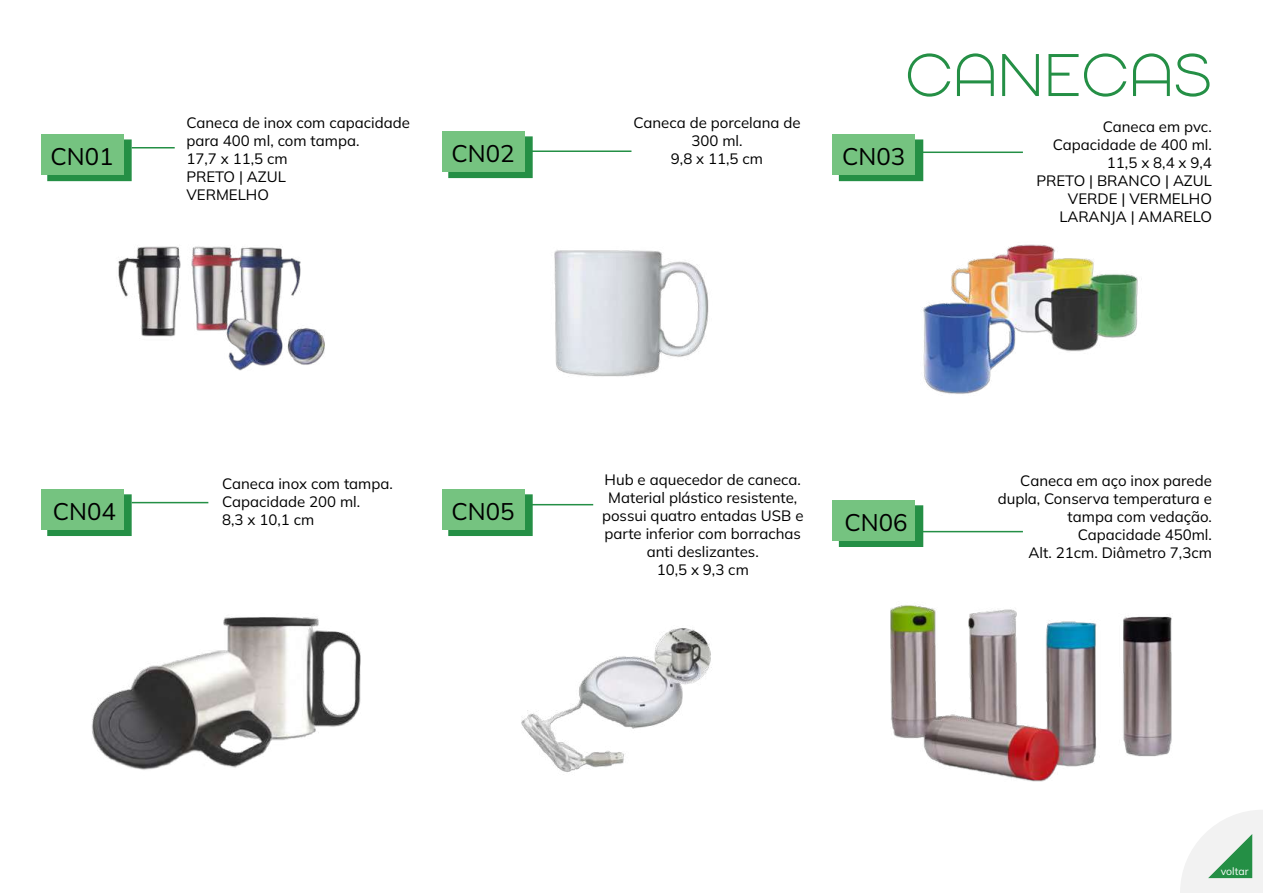
<style>
.page{position:relative;width:1263px;height:893px;background:#fff}
.page>*{position:absolute;margin:0;border:0;box-sizing:border-box;transform-origin:0 0}
.t1{font:60px "Cities Typeface";color:#248f45}
.t2{font:200 24px "Mulish";color:#000}
.t3{font:200 15px/18px "Mulish";color:#000;text-align:center}
.t4{font:200 10.5px "Mulish";color:#fff}
</style>
<div class="page">
<svg style="left:1180px;top:810px;width:83px;height:83px"></svg>
<img style="left:51px;top:181px;width:274px;height:190px">
<img style="left:91px;top:617px;width:270px;height:153px">
<img style="left:451px;top:178px;width:258px;height:199px">
<img style="left:521px;top:628px;width:191px;height:144px">
<img style="left:850px;top:153px;width:292px;height:241px">
<img style="left:890px;top:519px;width:322px;height:323px">
<div style="left:839px;top:139px;width:84px;height:42px;background:#248f45"></div>
<div style="left:832px;top:134px;width:83px;height:41px;background:#75c380"></div>
<hr style="left:923px;top:152px;width:100px;height:1px;background:#248f45">
<div style="left:839px;top:505px;width:84px;height:42px;background:linear-gradient(to right,#248f45,#248f45);border:2px solid #248f45"></div>
<div style="left:832px;top:500px;width:83px;height:40px;background:#75c380"></div>
<hr style="left:923px;top:531px;width:100px;height:1px;background:#248f45">
<div style="left:448px;top:136px;width:85px;height:42px;background:#248f45;border:2px solid #248f45"></div>
<div style="left:442px;top:131px;width:82px;height:41px;background:#75c380"></div>
<hr style="left:527px;top:150px;width:104px;height:2px;background:#248f45">
<svg style="left:448px;top:494px;width:85px;height:42px"></svg>
<div style="left:442px;top:489px;width:82px;height:40px;background:#75c380"></div>
<hr style="left:527px;top:504px;width:66px;height:1px;background:#248f45">
<div style="left:47px;top:139px;width:85px;height:42px;background:#248f45;border:2px solid #248f45"></div>
<div style="left:41px;top:134px;width:83px;height:41px;background:#75c380"></div>
<hr style="left:132px;top:147px;width:43px;height:1px;background:#248f45">
<div style="left:47px;top:494px;width:85px;height:42px;background:linear-gradient(to right,#248f45,#248f45);border:2px solid #248f45"></div>
<div style="left:41px;top:489px;width:83px;height:40px;background:#75c380"></div>
<hr style="left:132px;top:502px;width:76px;height:1px;background:#248f45">
<h2 class="t2" style="left:50px;top:140px;width:65px">CN01</h2>
<p class="t3" style="left:186px;top:113px;width:225px;text-align:left">Caneca de inox com capacidade para 400 ml, com tampa.<br>17,7 x 11,5 cm<br>PRETO | AZUL<br>VERMELHO</p>
<h2 class="t2" style="left:451px;top:137px;width:65px">CN02</h2>
<p class="t3" style="left:633px;top:113px;width:169px">Caneca de porcelana de<br>300 ml.<br>9,8 x 11,5 cm</p>
<h1 class="t1" style="left:905px;top:41px;width:309px">CANECAS</h1>
<h2 class="t2" style="left:842px;top:140px;width:65px">CN03</h2>
<p class="t3" style="left:1036px;top:117px;width:177px;text-align:right">Caneca em pvc.<br>Capacidade de 400 ml.<br>11,5 x 8,4 x 9,4<br>PRETO | BRANCO | AZUL<br>VERDE | VERMELHO<br>LARANJA | AMARELO</p>
<h2 class="t2" style="left:53px;top:495px;width:65px">CN04</h2>
<p class="t3" style="left:222px;top:474px;width:172px;text-align:left">Caneca inox com tampa.<br>Capacidade 200 ml.<br>8,3 x 10,1 cm</p>
<h2 class="t2" style="left:451px;top:495px;width:65px">CN05</h2>
<p class="t3" style="left:602px;top:470px;width:203px">Hub e aquecedor de caneca.<br>Material plástico resistente, possui quatro entadas USB e parte inferior com borrachas anti deslizantes.<br>10,5 x 9,3 cm</p>
<h2 class="t2" style="left:844px;top:506px;width:65px">CN06</h2>
<p class="t3" style="left:998px;top:471px;width:216px;text-align:right">Caneca em aço inox parede dupla, Conserva temperatura e tampa com vedação.<br>Capacidade 450ml.<br>Alt. 21cm. Diâmetro 7,3cm</p>
<p class="t4" style="left:1221px;top:864px;width:29px">voltar</p>
</div>
